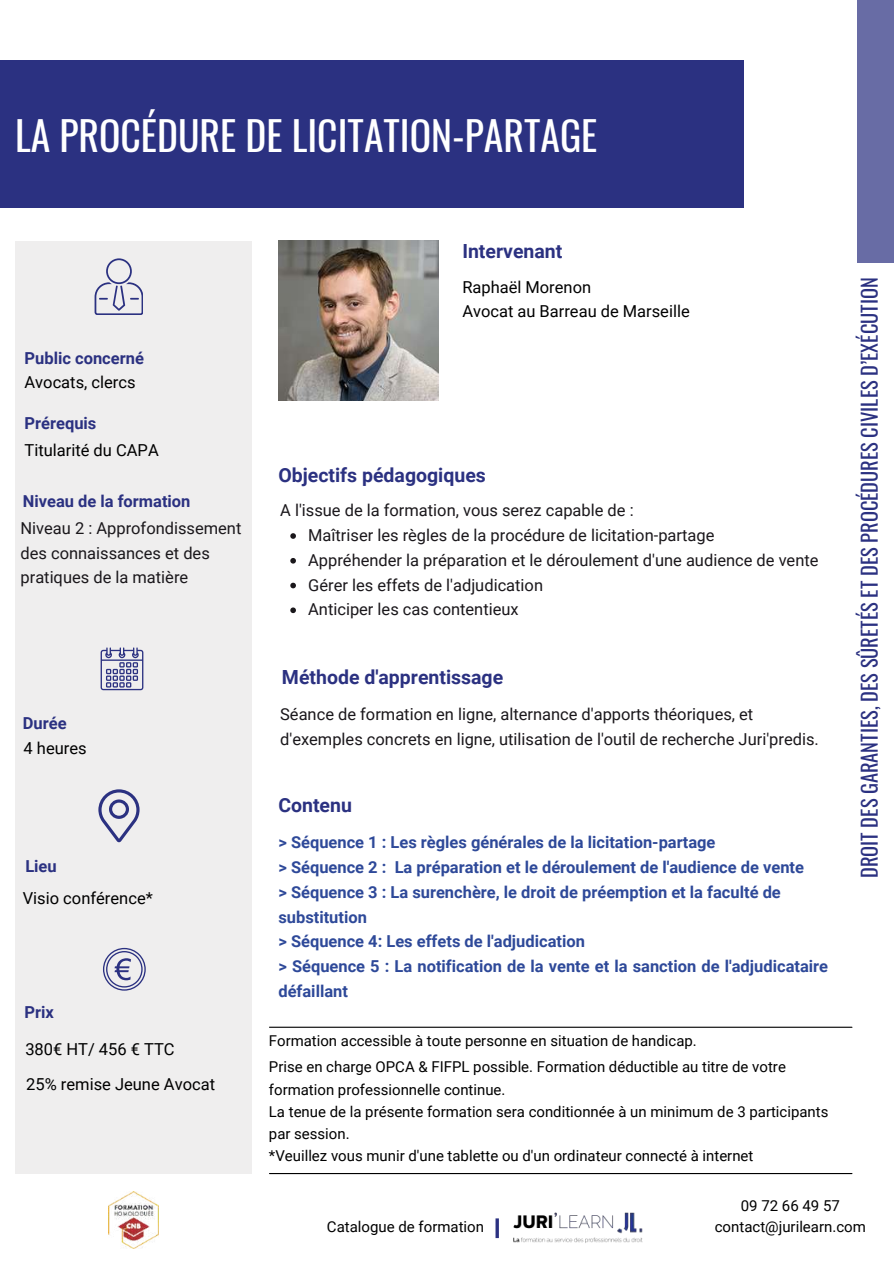
<style>
.page{position:relative;width:894px;height:1264px;background:#fff}
.page>*{position:absolute;margin:0;border:0;box-sizing:border-box;transform-origin:0 0}
.t1{font:39.75px "Oswald";color:#fff}
.t2{font:20.4px "Oswald";color:#2b3181}
.t3{font:700 19.5px "Roboto";color:#2b3181}
.t4{font:16.5px/24.8px "Roboto";color:#1a171b}
.t5{font:700 16.5px/24.8px "Roboto";color:#2e4999}
.t6{font:16.5px/34.5px "Roboto";color:#000}
.t7{font:700 16.5px "Roboto";color:#2b3181}
.t8{font:15px/22.2px "Roboto";color:#000}
.t9{font:14.85px "Roboto";color:#000}
</style>
<div class="page">
<div style="left:0;top:60px;width:743px;height:147px;background:#2b3181"></div>
<div style="left:15px;top:241px;width:236px;height:932px;background:#eeeded"></div>
<svg style="left:94px;top:258px;width:49px;height:57px"></svg>
<hr style="left:269px;top:1172px;width:582px;height:2px;background:#000">
<hr style="left:269px;top:1026px;width:582px;height:1px;background:#000">
<img style="left:278px;top:241px;width:160px;height:160px">
<svg style="left:103px;top:947px;width:43px;height:43px"></svg>
<svg style="left:101px;top:647px;width:42px;height:43px"></svg>
<svg style="left:98px;top:789px;width:41px;height:53px"></svg>
<svg style="left:290px;top:533px;width:6px;height:6px"></svg>
<svg style="left:290px;top:558px;width:6px;height:5px"></svg>
<svg style="left:290px;top:582px;width:6px;height:6px"></svg>
<svg style="left:290px;top:607px;width:6px;height:6px"></svg>
<hr style="left:495px;top:1218px;width:3px;height:19px;background:#2b3181">
<img style="left:109px;top:1191px;width:49px;height:57px">
<img style="left:513px;top:1212px;width:130px;height:31px">
<div style="left:857px;top:0;width:36px;height:263px;background:#686ca5"></div>
<h1 class="t1" style="left:15px;top:104px;width:583px">LA PROCÉDURE DE LICITATION-PARTAGE</h1>
<p class="t7" style="left:24px;top:348px;width:121px">Public concerné</p>
<p class="t6" style="left:24px;top:365px;width:113px">Avocats, clercs</p>
<p class="t7" style="left:24px;top:414px;width:73px">Prérequis</p>
<p class="t6" style="left:24px;top:433px;width:136px">Titularité du CAPA</p>
<p class="t7" style="left:23px;top:491px;width:169px">Niveau de la formation</p>
<p class="t4" style="left:21px;top:516px;width:222px">Niveau 2 : Approfondissement des connaissances et des pratiques de la matière</p>
<p class="t7" style="left:23px;top:713px;width:45px">Durée</p>
<p class="t6" style="left:24px;top:731px;width:65px">4 heures</p>
<p class="t7" style="left:25px;top:857px;width:33px">Lieu</p>
<p class="t6" style="left:23px;top:881px;width:131px">Visio conférence*</p>
<p class="t7" style="left:24px;top:1003px;width:31px">Prix</p>
<p class="t6" style="left:25px;top:1032px;width:191px">380€ HT/ 456 € TTC<br>25% remise Jeune Avocat</p>
<p class="t3" style="left:462px;top:240px;width:101px">Intervenant</p>
<p class="t6" style="left:462px;top:274px;width:229px;line-height:24.8px">Raphaël Morenon<br>Avocat au Barreau de Marseille</p>
<p class="t3" style="left:278px;top:463px;width:209px">Objectifs pédagogiques</p>
<p class="t4" style="left:308px;top:498px;width:511px;text-indent:-28px">A l'issue de la formation, vous serez capable de :<br>Maîtriser les règles de la procédure de licitation-partage<br>Appréhender la préparation et le déroulement d'une audience de vente Gérer les effets de l'adjudication<br>Anticiper les cas contentieux</p>
<p class="t3" style="left:282px;top:666px;width:223px">Méthode d'apprentissage</p>
<p class="t4" style="left:280px;top:702px;width:540px">Séance de formation en ligne, alternance d'apports théoriques, et d'exemples concrets en ligne, utilisation de l'outil de recherche Juri'predis.</p>
<p class="t3" style="left:278px;top:793px;width:75px">Contenu</p>
<p class="t5" style="left:278px;top:830px;width:551px">&gt; Séquence 1 : Les règles générales de la licitation-partage<br>&gt; Séquence 2 : La préparation et le déroulement de l'audience de vente<br>&gt; Séquence 3 : La surenchère, le droit de préemption et la faculté de substitution<br>&gt; Séquence 4: Les effets de l'adjudication<br>&gt; Séquence 5 : La notification de la vente et la sanction de l'adjudicataire défaillant</p>
<p class="t9" style="left:269px;top:1032px;width:429px">Formation accessible à toute personne en situation de handicap.</p>
<p class="t8" style="left:269px;top:1055px;width:561px">Prise en charge OPCA &amp; FIFPL possible. Formation déductible au titre de votre formation professionnelle continue.<br>La tenue de la présente formation sera conditionnée à un minimum de 3 participants par session.</p>
<p class="t8" style="left:269px;top:1144px;width:486px">*Veuillez vous munir d'une tablette ou d'un ordinateur connecté à internet</p>
<p class="t2" style="left:853px;top:878px;width:602px;rotate:-90deg">DROIT DES GARANTIES, DES SÛRETÉS ET DES PROCÉDURES CIVILES D’EXÉCUTION</p>
<p class="t8" style="left:327px;top:1215px;width:159px">Catalogue de formation</p>
<p class="t8" style="left:714px;top:1195px;width:153px;line-height:20.2px;text-align:center">09 72 66 49 57 contact@jurilearn.com</p>
</div>
